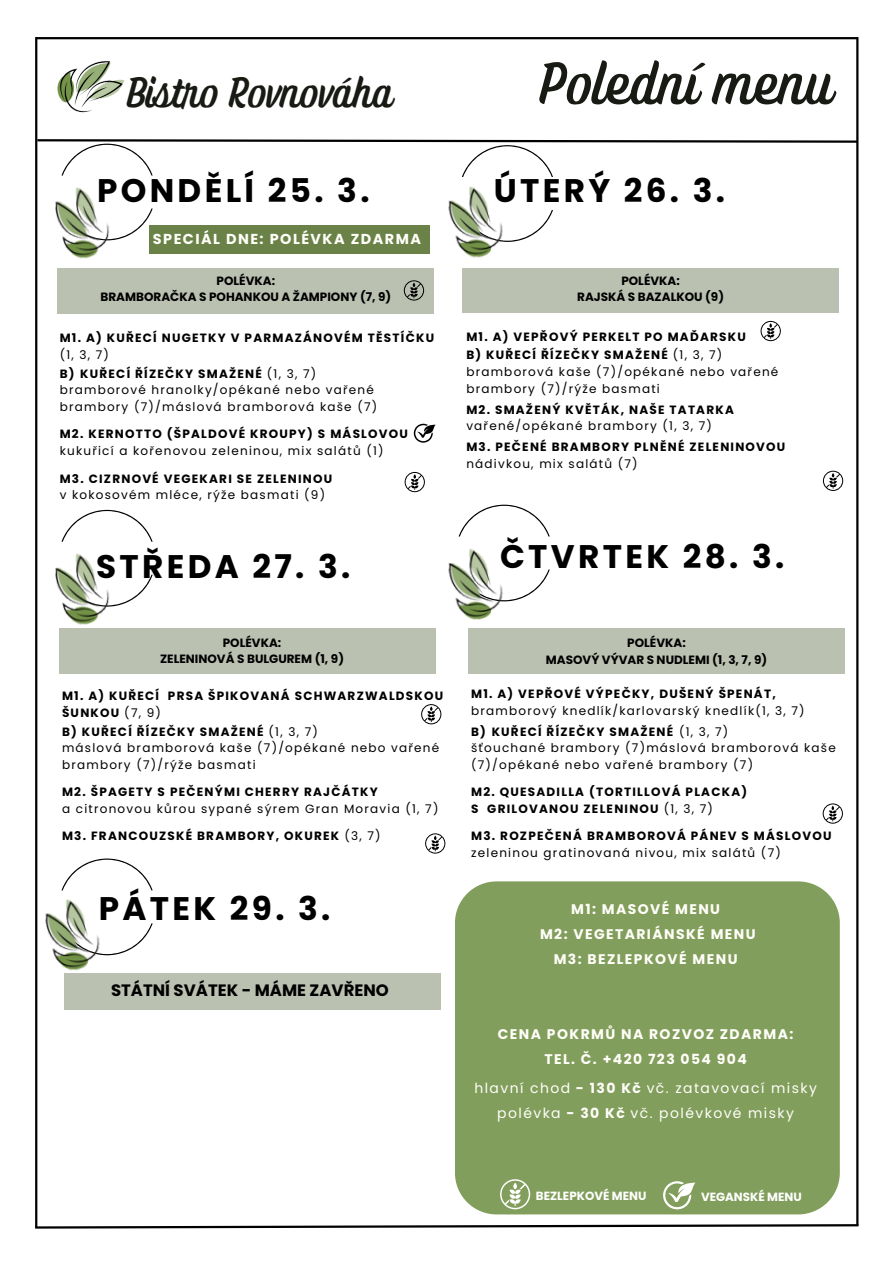
<style>
.page{position:relative;width:894px;height:1264px;background:#fff}
.page>*{position:absolute;margin:0;border:0;box-sizing:border-box;transform-origin:0 0}
.t1{font:57.9px "Ayr Tropika Island Script Casual";color:#181b13}
.t2{font:42px "Ayr Tropika Island Script Casual";color:#181b13}
.t3{font:700 32.7px "Poppins";letter-spacing:.1em;color:#000}
.t4{font:700 16.5px "Poppins";color:#000}
.t5{font:700 14.4px "Poppins";letter-spacing:.1em;color:#fffef9}
.t6{font:700 13.95px/25.2px "Poppins";letter-spacing:.1em;color:#fffef9;text-align:center}
.t7{font:13.95px/25.2px "Poppins";letter-spacing:.1em;color:#fffef9;text-align:center}
.t8{font:12px/16.8px "Poppins";letter-spacing:.1em;color:#000}
.t9{font:700 12px/18.8px "Poppins";letter-spacing:.1em;color:#000}
.t10{font:700 12px "Poppins";color:#000}
.t11{font:700 11.85px "Poppins";color:#fff}
.s1{font-weight:400}
.s2{font-weight:700}
</style>
<div class="page">
<hr style="left:36px;top:37px;width:821px;height:2px;background:#000">
<svg style="left:35px;top:1222px;width:824px;height:7px"></svg>
<hr style="left:35px;top:37px;width:2px;height:1190px;background:#000">
<hr style="left:856px;top:37px;width:2px;height:1188px;background:#000">
<svg style="left:116px;top:208px;width:37px;height:32px"></svg>
<img style="left:55px;top:187px;width:61px;height:83px">
<svg style="left:35px;top:138px;width:824px;height:39px"></svg>
<svg style="left:509px;top:210px;width:44px;height:32px"></svg>
<img style="left:434px;top:172px;width:75px;height:86px">
<svg style="left:62px;top:510px;width:91px;height:31px"></svg>
<svg style="left:116px;top:574px;width:37px;height:32px"></svg>
<img style="left:55px;top:539px;width:61px;height:86px">
<svg style="left:459px;top:504px;width:90px;height:32px"></svg>
<svg style="left:509px;top:569px;width:40px;height:32px"></svg>
<img style="left:435px;top:534px;width:74px;height:97px">
<svg style="left:64px;top:858px;width:89px;height:32px"></svg>
<svg style="left:106px;top:923px;width:47px;height:32px"></svg>
<img style="left:35px;top:884px;width:71px;height:97px">
<div style="left:455px;top:881px;width:384px;height:333px;background:#829e5c"></div>
<img style="left:57px;top:61px;width:68px;height:52px">
<div style="left:58px;top:268px;width:376px;height:45px;background:#bbc1b1"></div>
<div style="left:462px;top:268px;width:376px;height:45px;background:#bbc1b1"></div>
<svg style="left:500px;top:1179px;width:30px;height:30px"></svg>
<svg style="left:663px;top:1181px;width:32px;height:28px"></svg>
<div style="left:59px;top:628px;width:376px;height:45px;background:#bbc1b1"></div>
<div style="left:468px;top:628px;width:376px;height:45px;background:#bbc1b1"></div>
<div style="left:64px;top:973px;width:376px;height:36px;background:#bbc1b1"></div>
<svg style="left:823px;top:470px;width:20px;height:21px"></svg>
<svg style="left:421px;top:704px;width:20px;height:20px"></svg>
<div style="left:149px;top:225px;width:280px;height:29px;background:#6a8248"></div>
<svg style="left:404px;top:472px;width:21px;height:20px"></svg>
<svg style="left:822px;top:803px;width:20px;height:20px"></svg>
<svg style="left:760px;top:321px;width:20px;height:20px"></svg>
<svg style="left:404px;top:280px;width:20px;height:20px"></svg>
<svg style="left:425px;top:833px;width:20px;height:20px"></svg>
<svg style="left:413px;top:424px;width:22px;height:18px"></svg>
<h3 class="t2" style="left:126px;top:65px;width:267px">Bistro Rovnováha</h3>
<h2 class="t1" style="left:538px;top:46px;width:295px">Polední menu</h2>
<p class="t3" style="left:97px;top:167px;width:274px">PONDĚLÍ 25. 3.</p>
<p class="t3" style="left:493px;top:167px;width:233px">ÚTERÝ 26. 3.</p>
<p class="t5" style="left:153px;top:229px;width:269px">SPECIÁL DNE: POLÉVKA ZDARMA</p>
<p class="t10" style="left:216px;top:273px;width:60px">POLÉVKA:</p>
<p class="t10" style="left:100px;top:289px;width:292px">BRAMBORAČKA S POHANKOU A ŽAMPIONY (7, 9)</p>
<p class="t9" style="left:60px;top:328px;width:376px">M1. A) KUŘECÍ NUGETKY V PARMAZÁNOVÉM TĚSTÍČKU</p>
<p class="t9" style="left:60px;top:345px;width:258px"><span class="s1">(1, 3, 7)<br></span>B) KUŘECÍ ŘÍZEČKY SMAŽENÉ <span class="s1">(1, 3, 7)</span></p>
<p class="t8" style="left:60px;top:382px;width:319px">bramborové hranolky/opékané nebo vařené brambory (7)/máslová bramborová kaše (7)</p>
<p class="t9" style="left:60px;top:425px;width:350px">M2. KERNOTTO (ŠPALDOVÉ KROUPY) S MÁSLOVOU</p>
<p class="t8" style="left:60px;top:442px;width:325px">kukuřicí a kořenovou zeleninou, mix salátů (1)</p>
<p class="t9" style="left:60px;top:469px;width:274px">M3. CIZRNOVÉ VEGEKARI SE ZELENINOU</p>
<p class="t8" style="left:60px;top:486px;width:267px">v kokosovém mléce, rýže basmati (9)</p>
<p class="t10" style="left:621px;top:273px;width:60px">POLÉVKA:</p>
<h5 class="t10" style="left:577px;top:289px;width:148px">RAJSKÁ S BAZALKOU (9)</h5>
<p class="t9" style="left:466px;top:327px;width:281px">M1. A) VEPŘOVÝ PERKELT PO MAĎARSKU<br>B) KUŘECÍ ŘÍZEČKY SMAŽENÉ <span class="s1">(1, 3, 7)</span></p>
<p class="t8" style="left:466px;top:363px;width:313px">bramborová kaše (7)/opékané nebo vařené brambory (7)/rýže basmati</p>
<p class="t9" style="left:466px;top:400px;width:269px">M2. SMAŽENÝ KVĚTÁK, NAŠE TATARKA</p>
<p class="t8" style="left:466px;top:418px;width:247px">vařené/opékané brambory (1, 3, 7)</p>
<p class="t9" style="left:466px;top:438px;width:320px">M3. PEČENÉ BRAMBORY PLNĚNÉ ZELENINOVOU</p>
<p class="t8" style="left:466px;top:455px;width:173px">nádivkou, mix salátů (7)</p>
<h3 class="t3" style="left:96px;top:543px;width:256px">STŘEDA 27. 3.</h3>
<p class="t3" style="left:500px;top:534px;width:286px">ČTVRTEK 28. 3.</p>
<p class="t10" style="left:223px;top:634px;width:60px">POLÉVKA:</p>
<p class="t10" style="left:160px;top:650px;width:185px">ZELENINOVÁ S BULGUREM (1, 9)</p>
<p class="t9" style="left:62px;top:687px;width:382px;line-height:16.8px">M1. A) KUŘECÍ PRSA ŠPIKOVANÁ SCHWARZWALDSKOU<br>ŠUNKOU <span class="s1">(7, 9)</span></p>
<p class="t8" style="left:62px;top:723px;width:378px"><span class="s2">B) KUŘECÍ ŘÍZEČKY SMAŽENÉ</span> (1, 3, 7)<br>máslová bramborová kaše (7)/opékané nebo vařené brambory (7)/rýže basmati</p>
<p class="t9" style="left:62px;top:782px;width:317px">M2. ŠPAGETY S PEČENÝMI CHERRY RAJČÁTKY</p>
<p class="t8" style="left:62px;top:800px;width:378px">a citronovou kůrou sypané sýrem Gran Moravia (1, 7)</p>
<p class="t9" style="left:62px;top:826px;width:320px">M3. FRANCOUZSKÉ BRAMBORY, OKUREK <span class="s1">(3, 7)</span></p>
<p class="t3" style="left:99px;top:885px;width:233px">PÁTEK 29. 3.</p>
<p class="t4" style="left:111px;top:978px;width:279px">STÁTNÍ SVÁTEK - MÁME ZAVŘENO</p>
<p class="t10" style="left:627px;top:634px;width:60px">POLÉVKA:</p>
<p class="t10" style="left:545px;top:651px;width:223px">MASOVÝ VÝVAR S NUDLEMI (1, 3, 7, 9)</p>
<p class="t9" style="left:471px;top:684px;width:306px">M1. A) VEPŘOVÉ VÝPEČKY, DUŠENÝ ŠPENÁT,</p>
<p class="t8" style="left:471px;top:700px;width:335px;line-height:20.7px">bramborový knedlík/karlovarský knedlík(1, 3, 7)<br><span class="s2">B) KUŘECÍ ŘÍZEČKY SMAŽENÉ</span> (1, 3, 7)</p>
<p class="t8" style="left:471px;top:739px;width:366px">šťouchané brambory (7)máslová bramborová kaše (7)/opékané nebo vařené brambory (7)</p>
<p class="t9" style="left:471px;top:783px;width:277px;line-height:16.8px">M2. QUESADILLA (TORTILLOVÁ PLACKA)<br>S GRILOVANOU ZELENINOU <span class="s1">(1, 3, 7)</span></p>
<p class="t9" style="left:471px;top:826px;width:362px">M3. ROZPEČENÁ BRAMBOROVÁ PÁNEV S MÁSLOVOU</p>
<p class="t8" style="left:471px;top:844px;width:311px">zeleninou gratinovaná nivou, mix salátů (7)</p>
<p class="t6" style="left:540px;top:896px;width:217px">M1: MASOVÉ MENU<br>M2: VEGETARIÁNSKÉ MENU<br>M3: BEZLEPKOVÉ MENU</p>
<p class="t6" style="left:498px;top:1021px;width:297px">CENA POKRMŮ NA ROZVOZ ZDARMA:<br>TEL. Č. +420 723 054 904</p>
<p class="t7" style="left:474px;top:1075px;width:344px">hlavní chod <span class="s2">- 130 Kč</span> vč. zatavovací misky polévka <span class="s2">- 30 Kč</span> vč. polévkové misky</p>
<p class="t11" style="left:536px;top:1187px;width:112px">BEZLEPKOVÉ MENU</p>
<p class="t11" style="left:700px;top:1188px;width:102px">VEGANSKÉ MENU</p>
</div>
